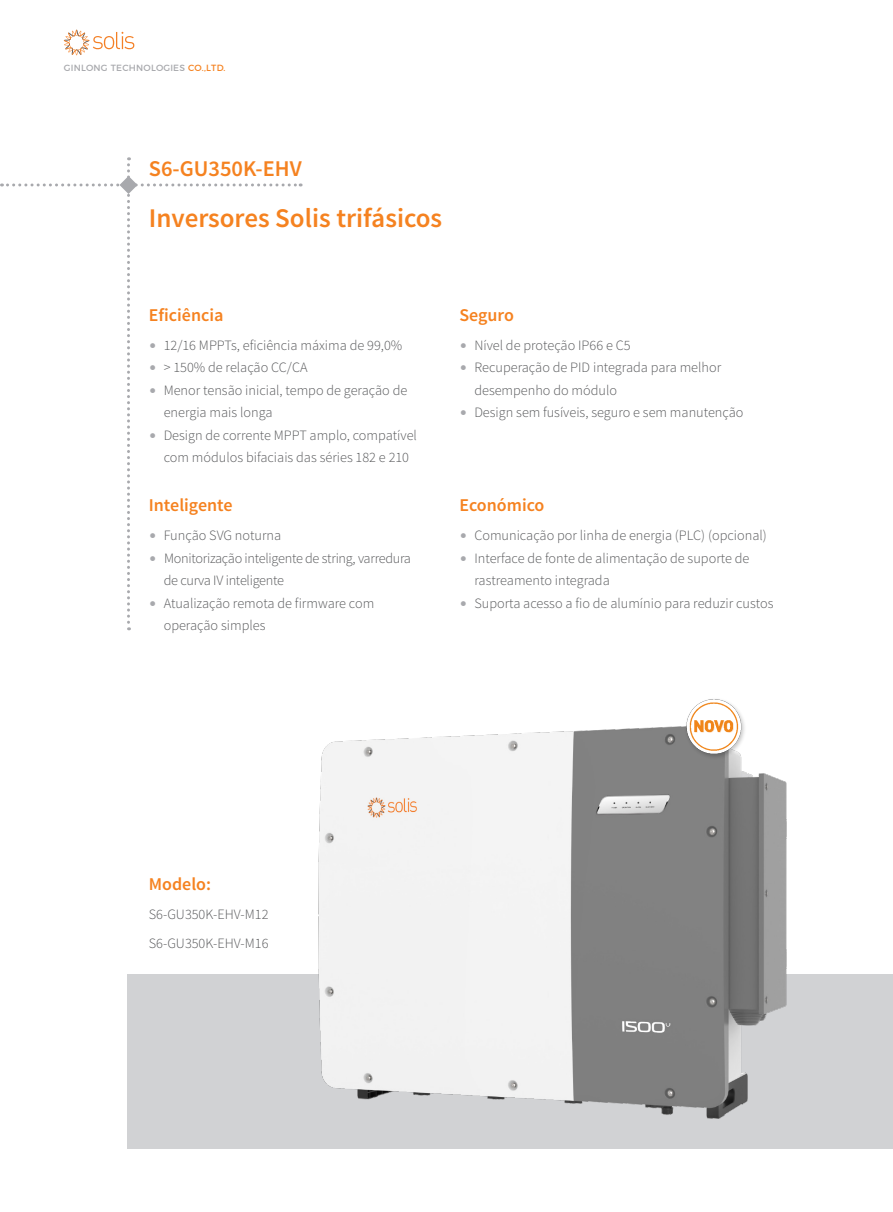
<style>
.page{position:relative;width:893px;height:1212px;background:#fff}
.page>*{position:absolute;margin:0;border:0;box-sizing:border-box;transform-origin:0 0}
.t1{font:600 27px "Source Sans Pro";color:#f58220}
.t2{font:600 22.5px "Source Sans Pro";color:#f58220}
.t3{font:600 18px "Source Sans Pro";color:#f58220}
.t4{font:300 14.25px/22.5px "Source Sans Pro";color:#57585a}
.t5{font:300 14.25px/22.5px "Source Sans Pro";letter-spacing:-.02em;color:#57585a}
.t6{font:9px "Montserrat";letter-spacing:.025em;color:#a8a9ad}
.s1{color:#f58220}
.s2{color:#a8a9ad}
</style>
<div class="page">
<div style="left:128px;top:974px;width:765px;height:174px;background:#d1d2d4"></div>
<svg style="left:64px;top:30px;width:70px;height:25px"></svg>
<img style="left:319px;top:726px;width:468px;height:392px">
<img style="left:680px;top:699px;width:70px;height:64px">
<svg style="left:1px;top:157px;width:300px;height:473px"></svg>
<p class="t6" style="left:64px;top:61px;width:163px">GINLONG TECHNOLOGIES <span class="s1">CO.,LTD.</span></p>
<h2 class="t2" style="left:149px;top:154px;width:154px">S6-GU350K-EHV</h2>
<h1 class="t1" style="left:149px;top:201px;width:295px">Inversores Solis trifásicos</h1>
<p class="t3" style="left:149px;top:304px;width:76px">Eficiência</p>
<p class="t4" style="left:149px;top:334px;width:255px"><span class="s2">•</span> 12/16 MPPTs, eficiência máxima de 99,0%</p>
<p class="t4" style="left:149px;top:357px;width:160px"><span class="s2">•</span> &gt; 150% de relação CC/CA</p>
<p class="t4" style="left:164px;top:379px;width:245px;text-indent:-15px"><span class="s2">•</span> Menor tensão inicial, tempo de geração de energia mais longa</p>
<p class="t4" style="left:149px;top:424px;width:270px;text-align:center"><span class="s2">•</span> Design de corrente MPPT amplo, compatível com módulos bifaciais das séries 182 e 210</p>
<p class="t3" style="left:149px;top:494px;width:85px">Inteligente</p>
<p class="t4" style="left:149px;top:524px;width:134px"><span class="s2">•</span> Função SVG noturna</p>
<p class="t5" style="left:164px;top:547px;width:249px;text-indent:-15px"><span class="s2">•</span> Monitorização inteligente de string, varredura de curva IV inteligente</p>
<p class="t4" style="left:164px;top:592px;width:212px;text-indent:-15px"><span class="s2">•</span> Atualização remota de firmware com operação simples</p>
<p class="t3" style="left:459px;top:304px;width:56px">Seguro</p>
<p class="t4" style="left:459px;top:334px;width:173px"><span class="s2">•</span> Nível de proteção IP66 e C5</p>
<p class="t4" style="left:474px;top:357px;width:248px;text-indent:-15px"><span class="s2">•</span> Recuperação de PID integrada para melhor desempenho do módulo</p>
<p class="t4" style="left:459px;top:402px;width:286px"><span class="s2">•</span> Design sem fusíveis, seguro e sem manutenção</p>
<p class="t3" style="left:459px;top:494px;width:86px">Económico</p>
<p class="t4" style="left:459px;top:524px;width:309px"><span class="s2">•</span> Comunicação por linha de energia (PLC) (opcional)</p>
<p class="t4" style="left:474px;top:547px;width:277px;text-indent:-15px"><span class="s2">•</span> Interface de fonte de alimentação de suporte de rastreamento integrada</p>
<p class="t4" style="left:459px;top:592px;width:316px"><span class="s2">•</span> Suporta acesso a fio de alumínio para reduzir custos</p>
<p class="t3" style="left:149px;top:873px;width:64px">Modelo:</p>
<p class="t4" style="left:149px;top:899px;width:121px;line-height:29.5px">S6-GU350K-EHV-M12<br>S6-GU350K-EHV-M16</p>
</div>
